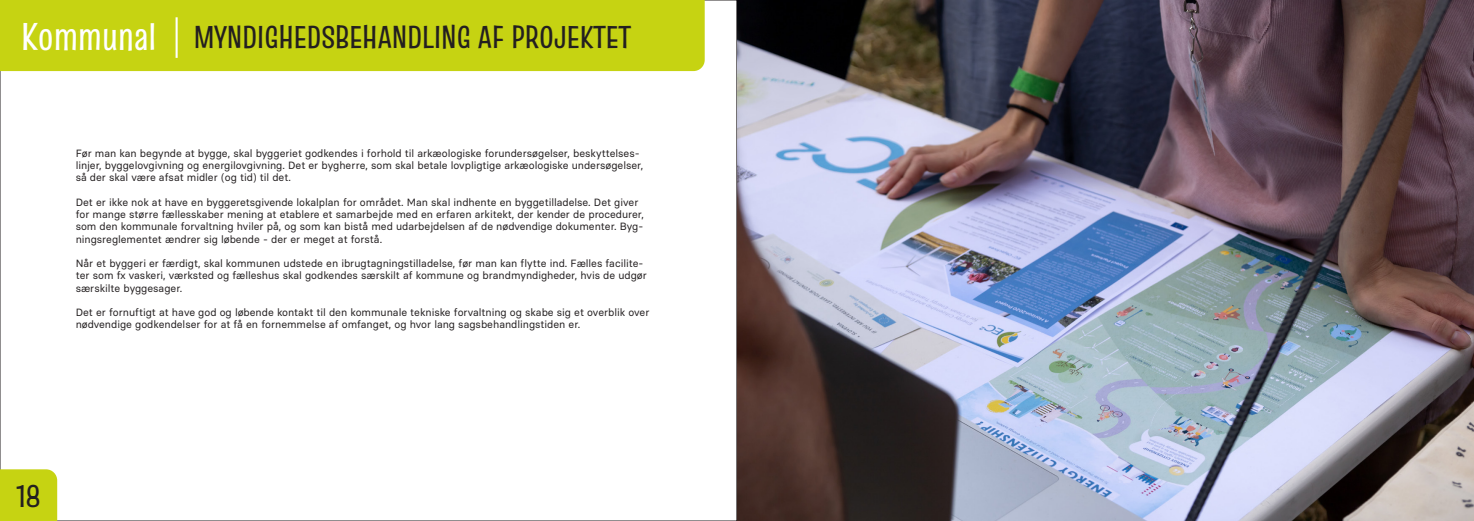
<style>
.page{position:relative;width:1474px;height:521px;background:#fff}
.page>*{position:absolute;margin:0;border:0;box-sizing:border-box;transform-origin:0 0}
.t1{font:38.5px "Truculenta";color:#fff}
.t2{font:31.5px "Truculenta";color:#231f20}
.t3{font:10.5px/12.2px "Basier Square";color:#231f20}
</style>
<div class="page">
<img style="left:737px;top:0;width:736px;height:521px">
<div style="left:0;top:469px;width:57px;height:52px;background:#c6d312"></div>
<div style="left:0;top:0;width:704px;height:71px;background:#c6d312"></div>
<hr style="left:175px;top:17px;width:3px;height:41px;background:#fff">
<p class="t1" style="left:21px;top:12px;width:136px">Kommunal</p>
<p class="t2" style="left:194px;top:18px;width:439px">MYNDIGHEDSBEHANDLING AF PROJEKTET</p>
<p class="t3" style="left:76px;top:147px;width:569px">Før man kan begynde at bygge, skal byggeriet godkendes i forhold til arkæologiske forundersøgelser, beskyttelses&shy;linjer, byggelovgivning og energilovgivning. Det er bygherre, som skal betale lovpligtige arkæologiske undersøgelser, så der skal være afsat midler (og tid) til det.</p>
<p class="t3" style="left:76px;top:196px;width:570px">Det er ikke nok at have en byggeretsgivende lokalplan for området. Man skal indhente en byggetilladelse. Det giver for mange større fællesskaber mening at etablere et samarbejde med en erfaren arkitekt, der kender de procedurer, som den kommunale forvaltning hviler på, og som kan bistå med udarbejdelsen af de nødvendige dokumenter. Byg&shy;ningsreglementet ændrer sig løbende - der er meget at forstå.</p>
<p class="t3" style="left:76px;top:257px;width:572px">Når et byggeri er færdigt, skal kommunen udstede en ibrugtagningstilladelse, før man kan flytte ind. Fælles facilite&shy;ter som fx vaskeri, værksted og fælleshus skal godkendes særskilt af kommune og brandmyndigheder, hvis de udgør særskilte byggesager.</p>
<p class="t3" style="left:76px;top:306px;width:575px">Det er fornuftigt at have god og løbende kontakt til den kommunale tekniske forvaltning og skabe sig et overblik over nødvendige godkendelser for at få en fornemmelse af omfanget, og hvor lang sagsbehandlingstiden er.</p>
<h2 class="t2" style="left:16px;top:476px;width:26px">18</h2>
</div>
